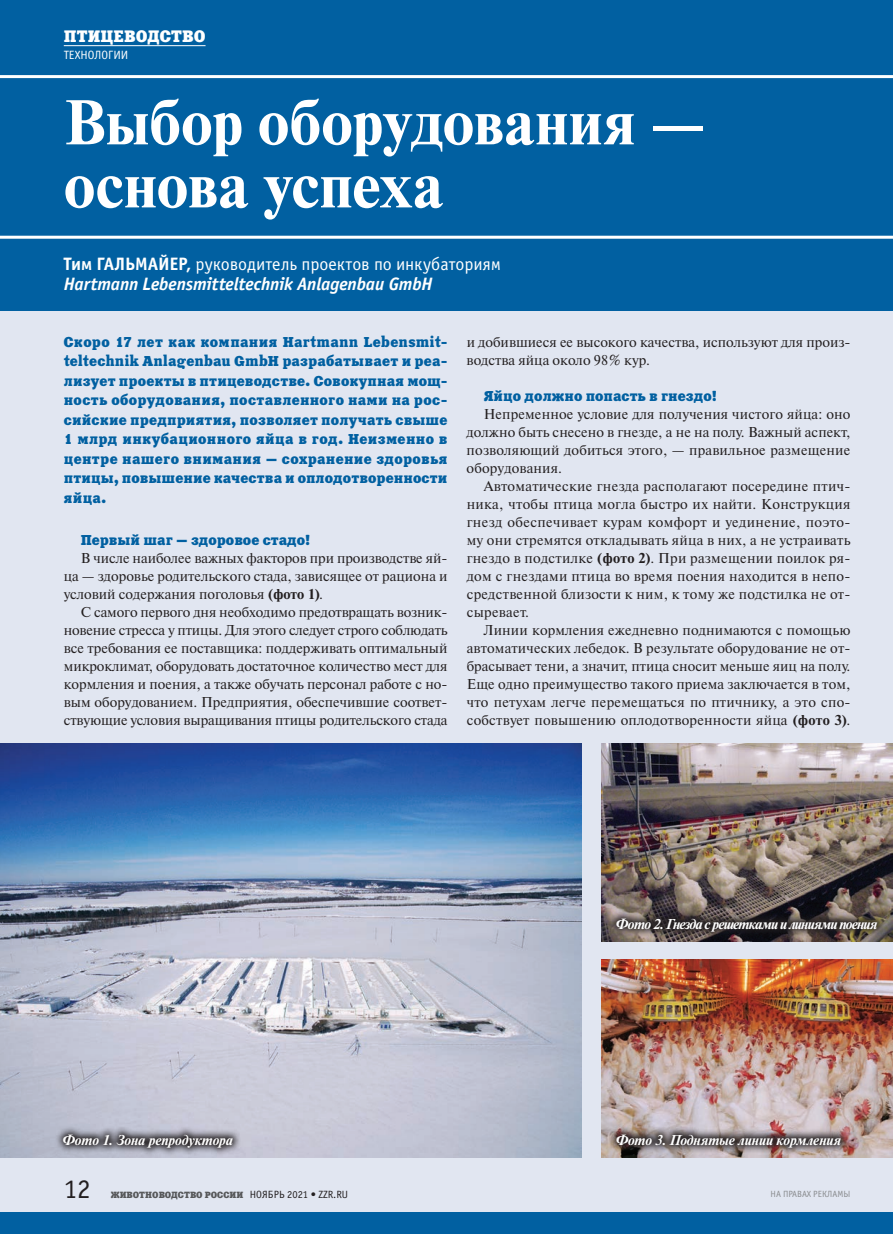
<style>
.page{position:relative;width:893px;height:1234px;background:#fff}
.page>*{position:absolute;margin:0;border:0;box-sizing:border-box;transform-origin:0 0}
.t1{font:700 63px/63px "Newton C";color:#fff}
.t2{font:27px "Officina Sans C";color:#231f20}
.t3{font:italic 700 18px/19.5px "Officina Sans C";letter-spacing:-.01em;color:#fff}
.t4{font:16.5px "Xenia C";letter-spacing:.01em;color:#fff}
.t5{font:14.25px/18px "Newton C";color:#231f20;text-align:justify}
.t6{font:14.25px/19.5px "Xenia C";color:#0160a1;text-align:justify}
.t7{font:italic 700 14.25px "Newton C";letter-spacing:-.01em;color:#fff}
.t8{font:italic 700 14.25px "Newton C";letter-spacing:-.055em;color:#fff}
.t9{font:12px "Officina Sans C";color:#fff}
.t10{font:9px "Xenia C";color:#57585a}
.t11{font:9px "Officina Sans C";color:#8a8c8f}
.s1{font-style:normal}
.s2{font-weight:400;font-style:normal}
.s3{font-weight:700}
.s4{font-family:"Officina Sans C";font-size:10.5px;color:#231f20}
</style>
<div class="page">
<div style="left:0;top:0;width:893px;height:1233px;background:#e1e6f1"></div>
<div style="left:0;top:0;width:893px;height:311px;background:#0160a1"></div>
<img style="left:0;top:743px;width:582px;height:414px">
<img style="left:601px;top:743px;width:292px;height:197px">
<img style="left:601px;top:959px;width:292px;height:198px">
<div style="left:0;top:1212px;width:893px;height:21px;background:#0160a1"></div>
<hr style="left:0;top:75px;width:893px;height:3px;background:#fff">
<hr style="left:0;top:236px;width:893px;height:3px;background:#fff">
<svg style="left:54px;top:1125px;width:187px;height:31px;background:#8a8a95"></svg>
<img style="left:607px;top:1125px;width:243px;height:31px">
<svg style="left:607px;top:909px;width:279px;height:31px;background:#49413e"></svg>
<hr style="left:64px;top:45px;width:142px;height:1px;background:#fff">
<p class="t4" style="left:64px;top:26px;width:143px">ПТИЦЕВОДСТВО</p>
<p class="t9" style="left:64px;top:48px;width:66px">ТЕХНОЛОГИИ</p>
<h1 class="t1" style="left:64px;top:91px;width:644px">Выбор оборудования — основа успеха</h1>
<p class="t3" style="left:64px;top:254px;width:439px"><span class="s1">Тим ГАЛЬМАЙЕР,</span> <span class="s2">руководитель проектов по инкубаториям<br></span>Hartmann Lebensmitteltechnik Anlagenbau GmbH</p>
<p class="t6" style="left:64px;top:332px;width:385px">Скоро 17 лет как компания Hartmann Lebensmit&shy;teltechnik Anlagenbau GmbH разрабатывает и реа&shy;лизует проекты в птицеводстве. Совокупная мощ&shy;ность оборудования, поставленного нами на рос&shy;сийские предприятия, позволяет получать свыше 1 млрд инкубационного яйца в год. Неизменно в центре нашего внимания — сохранение здоровья птицы, повышение качества и оплодотворенности яйца.</p>
<p class="t6" style="left:81px;top:530px;width:231px">Первый шаг — здоровое стадо!</p>
<p class="t5" style="left:64px;top:549px;width:385px;text-indent:17px">В числе наиболее важных факторов при производстве яй‑ ца — здоровье родительского стада, зависящее от рациона и условий содержания поголовья <span class="s3">(фото 1)</span>.</p>
<p class="t5" style="left:64px;top:603px;width:385px;text-indent:17px">С самого первого дня необходимо предотвращать возник‑ новение стресса у птицы. Для этого следует строго соблюдать все требования ее поставщика: поддерживать оптимальный микроклимат, оборудовать достаточное количество мест для кормления и поения, а также обучать персонал работе с но‑ вым оборудованием. Предприятия, обеспечившие соответ‑ ствующие условия выращивания птицы родительского стада</p>
<p class="t5" style="left:467px;top:333px;width:385px">и добившиеся ее высокого качества, используют для произ‑ водства яйца около 98% кур.</p>
<p class="t6" style="left:484px;top:386px;width:235px">Яйцо должно попасть в гнездо!</p>
<p class="t5" style="left:467px;top:405px;width:385px;text-indent:17px">Непременное условие для получения чистого яйца: оно должно быть снесено в гнезде, а не на полу. Важный аспект, позволяющий добиться этого, — правильное размещение оборудования.</p>
<p class="t5" style="left:467px;top:477px;width:385px;text-indent:17px">Автоматические гнезда располагают посередине птич‑ ника, чтобы птица могла быстро их найти. Конструкция гнезд обеспечивает курам комфорт и уединение, поэто‑ му они стремятся откладывать яйца в них, а не устраивать гнездо в подстилке <span class="s3">(фото 2)</span>. При размещении поилок ря‑ дом с гнездами птица во время поения находится в непо‑ средственной близости к ним, к тому же подстилка не от‑ сыревает.</p>
<p class="t5" style="left:467px;top:621px;width:385px;text-indent:17px">Линии кормления ежедневно поднимаются с помощью автоматических лебедок. В результате оборудование не от‑ брасывает тени, а значит, птица сносит меньше яиц на полу.<br>Еще одно преимущество такого приема заключается в том, что петухам легче перемещаться по птичнику, а это спо‑ собствует повышению оплодотворенности яйца <span class="s3">(фото 3)</span>.</p>
<p class="t8" style="left:616px;top:916px;width:263px">Фото 2. Гнезда с решетками и линиями поения</p>
<p class="t7" style="left:63px;top:1132px;width:172px">Фото 1. Зона репродуктора</p>
<p class="t7" style="left:616px;top:1132px;width:227px">Фото 3. Поднятые линии кормления</p>
<h2 class="t2" style="left:64px;top:1174px;width:28px">12</h2>
<p class="t10" style="left:111px;top:1188px;width:239px">ЖИВОТНОВОДСТВО РОССИИ <span class="s4">НОЯБРЬ 2021 • ZZR.RU</span></p>
<p class="t11" style="left:770px;top:1188px;width:81px">НА ПРАВАХ РЕКЛАМЫ</p>
</div>
